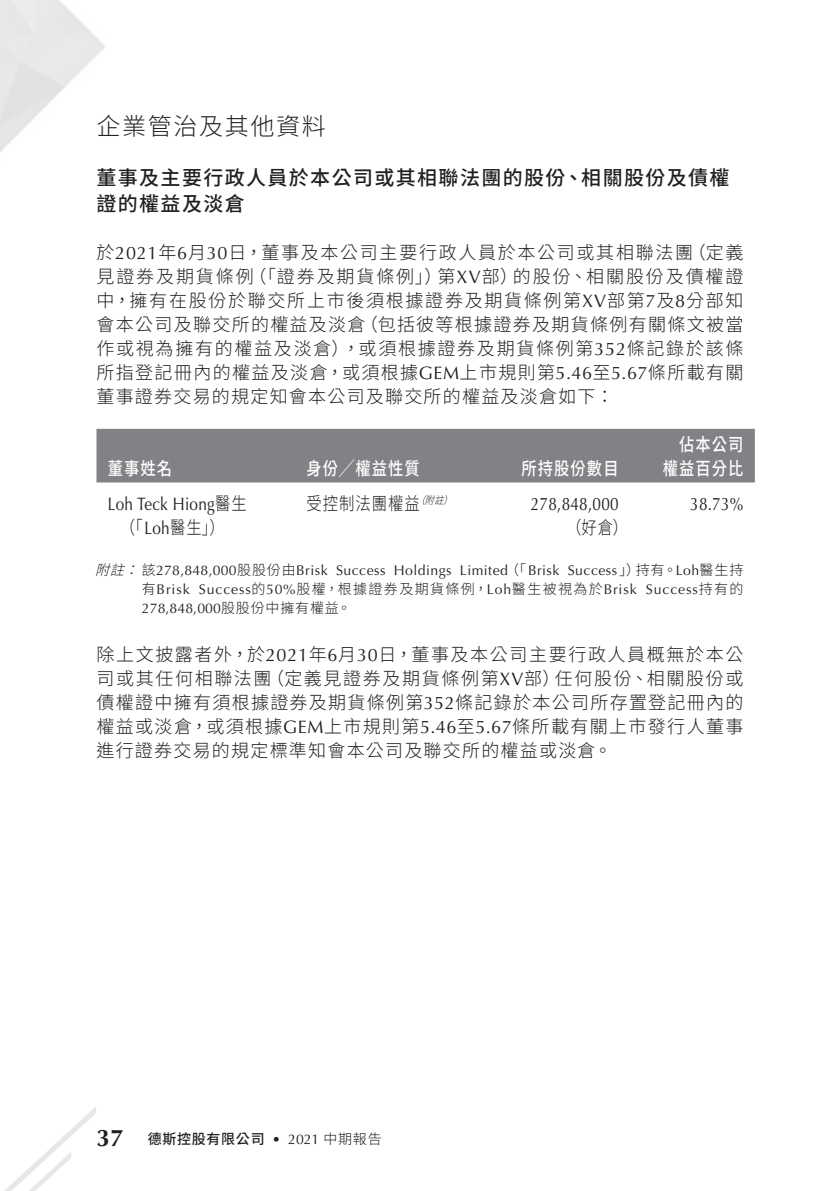
<style>
.page{position:relative;width:840px;height:1191px;background:#fff}
.page>*{position:absolute;margin:0;border:0;box-sizing:border-box;transform-origin:0 0}
.Heading_1{font:300 24px "Source Han Sans TC";letter-spacing:.07em;color:#231f20}
.t1{font:700 24px "Optima LT Std";color:#231f20}
.Heading_2{font:500 20px/26px "Source Han Sans TC";letter-spacing:.07em;color:#231f20}
.Body_Text{font:300 18px/24px "Source Han Sans TC";letter-spacing:.075em;color:#231f20}
.Body_Text-2{font:300 18px/24px "Source Han Sans TC";letter-spacing:.095em;color:#231f20}
.Body_Text-3{font:18px/24px "Optima LT Std";letter-spacing:.02em;color:#231f20;text-align:center;scale:.85 1}
.Body_Text-4{font:500 18px "Source Han Sans TC";letter-spacing:.07em;color:#fff;scale:.85 1}
.Body_Text-5{font:300 18px "Source Han Sans TC";letter-spacing:.105em;color:#231f20}
.Body_Text-6{font:300 18px "Source Han Sans TC";letter-spacing:.075em;color:#231f20;scale:.85 1}
.Notes{font:14px "Optima LT Std";letter-spacing:.035em;color:#231f20}
.Notes-2{font:300 14px "Source Han Sans TC";letter-spacing:.1em;color:#231f20}
.Notes-3{font:14px/19px "Optima LT Std";letter-spacing:.01em;color:#231f20}
.Notes-4{font:14px "Optima LT Std";letter-spacing:.065em;color:#231f20}
.t2{font:500 14px "Source Han Sans TC";letter-spacing:.05em;color:#231f20}
.Notes-5{font:italic 300 14px "Source Han Sans TC";color:#231f20}
.t3{font:700 14px "Optima LT Std";color:#231f20}
.Body_Text-7{font:italic 300 10.4px "Source Han Sans TC";color:#231f20;scale:.85 1}
.s1{font-family:"Optima LT Std";font-weight:400}
.s2{font-family:"Source Han Sans TC";font-weight:300}
</style>
<div class="page">
<svg style="left:4px;top:1107px;width:92px;height:84px"></svg>
<div style="left:96px;top:429px;width:658px;height:53px;background:#808285"></div>
<p class="Heading_1" style="left:96px;top:112px;width:231px">企業管治及其他資料</p>
<p class="Heading_2" style="left:96px;top:165px;width:634px">董事及主要行政人員於本公司或其相聯法團的股份、相關股份及債權證的權益及淡倉</p>
<p class="Body_Text" style="left:687px;top:240px;width:57px">（定義</p>
<p class="Body_Text-2" style="left:512px;top:240px;width:232px;text-indent:-416px">於<span class="s1">2021</span>年 月<span class="s1">6 30</span>日，董事及本公司主要行政人員於本公司或其相聯法團<br>的股份、相關股份及債權證</p>
<p class="Body_Text-5" style="left:248px;top:266px;width:195px">（「證券及期貨條例」）</p>
<p class="Body_Text" style="left:437px;top:264px;width:82px">第<span class="s1">XV</span>部）</p>
<p class="Body_Text-5" style="left:96px;top:266px;width:159px">見證券及期貨條例</p>
<p class="Body_Text-2" style="left:96px;top:288px;width:648px">中，擁有在股份於聯交所上市後須根據證券及期貨條例第<span class="s1">XV</span>部第<span class="s1">7</span>及<span class="s1">8</span>分部知</p>
<p class="Body_Text" style="left:360px;top:312px;width:385px">（包括彼等根據證券及期貨條例有關條文被當</p>
<p class="Body_Text" style="left:96px;top:312px;width:648px">會本公司及聯交所的權益及淡倉<br>作或視為擁有的權益及淡倉，）或須根據證券及期貨條例第<span class="s1">352</span>條記錄於該條所指登記冊內的權益及淡倉，或須根據<span class="s1">GEM</span>上市規則第<span class="s1">5.46</span>至<span class="s1">5.67</span>條所載有關董事證券交易的規定知會本公司及聯交所的權益及淡倉如下：</p>
<p class="Body_Text-4" style="left:108px;top:458px;width:77px">董事姓名</p>
<p class="Body_Text-4" style="left:306px;top:458px;width:135px">身份╱權益性質</p>
<p class="Body_Text-4" style="left:521px;top:458px;width:116px">所持股份數目</p>
<p class="Body_Text-6" style="left:306px;top:493px;width:135px">受控制法團權益</p>
<p class="Body_Text-3" style="left:108px;top:492px;width:165px">Loh Teck Hiong<span class="s2">醫生（「</span>Loh<span class="s2">醫生 (「</span></p>
<p class="Body_Text-3" style="left:530px;top:492px;width:105px">278,848,000</p>
<p class="Body_Text-7" style="left:416px;top:495px;width:21px">（</p>
<p class="Body_Text-7" style="left:443px;top:495px;width:21px">(</p>
<p class="Body_Text-7" style="left:424px;top:495px;width:33px">附註</p>
<p class="Body_Text-6" style="left:566px;top:517px;width:74px">（好倉(</p>
<p class="Body_Text-4" style="left:678px;top:434px;width:77px">佔本公司</p>
<p class="Body_Text-4" style="left:662px;top:458px;width:96px">權益百分比</p>
<p class="Body_Text-3" style="left:689px;top:492px;width:64px">38.73%</p>
<p class="Notes-5" style="left:95px;top:562px;width:41px">附註</p>
<p class="Notes-5" style="left:124px;top:562px;width:26px">：</p>
<p class="Notes" style="left:142px;top:562px;width:187px"><span class="s2">該</span>278,848,000<span class="s2">股股份由</span>Brisk</p>
<p class="Notes" style="left:336px;top:562px;width:51px">Success</p>
<p class="Notes" style="left:393px;top:562px;width:59px">Holdings</p>
<p class="Notes" style="left:459px;top:562px;width:49px">Limited</p>
<p class="Notes" style="left:505px;top:562px;width:56px"><span class="s2">（「</span>Brisk</p>
<p class="Notes" style="left:567px;top:562px;width:74px">Success<span class="s2">」）</span></p>
<p class="Notes-2" style="left:635px;top:562px;width:109px">持有。<span class="s1">Loh</span>醫生持</p>
<p class="Notes-2" style="left:199px;top:581px;width:439px"><span class="s1">Success</span>的<span class="s1">50%</span>股權，根據證券及期貨條例，<span class="s1">Loh</span>醫生被視為於<span class="s1">Brisk</span></p>
<p class="Notes-4" style="left:645px;top:581px;width:99px">Success<span class="s2">持有的</span></p>
<p class="Notes-3" style="left:142px;top:580px;width:211px"><span class="s2">有</span>Brisk<br>278,848,000<span class="s2">股股份中擁有權益。</span></p>
<p class="Body_Text" style="left:96px;top:643px;width:648px;text-align:right">除上文披露者外，於<span class="s1">2021</span>年 月<span class="s1">6 30</span>日，董事及本公司主要行政人員概無於本公任何股份、相關股份或</p>
<p class="Body_Text" style="left:266px;top:667px;width:295px">（定義見證券及期貨條例第<span class="s1">XV</span>部）</p>
<p class="Body_Text" style="left:96px;top:667px;width:648px">司或其任何相聯法團<br>債權證中擁有須根據證券及期貨條例第<span class="s1">352</span>條記錄於本公司所存置登記冊內的權益或淡倉，或須根據<span class="s1">GEM</span>上市規則第<span class="s1">5.46</span>至<span class="s1">5.67</span>條所載有關上市發行人董事進行證券交易的規定標準知會本公司及聯交所的權益或淡倉。</p>
<h1 class="t1" style="left:96px;top:1124px;width:29px">37</h1>
<p class="t2" style="left:148px;top:1130px;width:118px">德斯控股有限公司</p>
<p class="t3" style="left:272px;top:1130px;width:10px">•</p>
<p class="Notes" style="left:288px;top:1130px;width:95px">2021 <span class="s2">中期報告</span></p>
</div>
